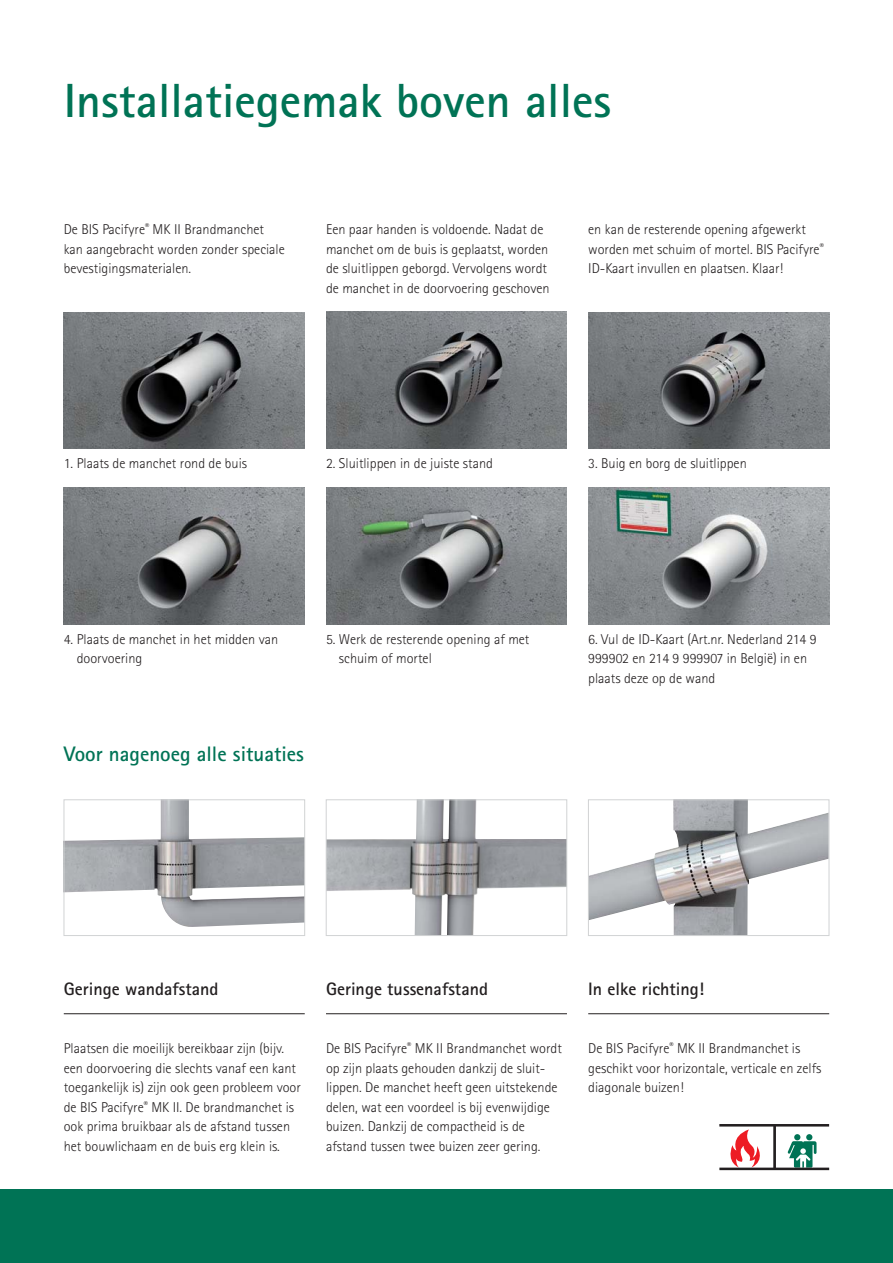
<style>
.page{position:relative;width:893px;height:1263px;background:#fff}
.page>*{position:absolute;margin:0;border:0;box-sizing:border-box;transform-origin:0 0}
.t1{font:700 48px "Rotis Sans Serif Std";color:#007355}
.t2{font:700 21px "Rotis Sans Serif Std";color:#007355}
.t3{font:700 18px "Rotis Sans Serif Std";color:#231f20}
.t4{font:300 14.25px/19.5px "Rotis Sans Serif Std";color:#231f20}
</style>
<div class="page">
<hr style="left:64px;top:1013px;width:241px;height:1px;background:#231f20">
<hr style="left:326px;top:1013px;width:241px;height:1px;background:#231f20">
<hr style="left:588px;top:1013px;width:241px;height:1px;background:#231f20">
<img style="left:588px;top:312px;width:241px;height:136px">
<img style="left:326px;top:312px;width:241px;height:137px">
<img style="left:64px;top:312px;width:241px;height:136px">
<img style="left:64px;top:488px;width:241px;height:136px">
<img style="left:326px;top:488px;width:241px;height:136px">
<img style="left:588px;top:488px;width:241px;height:136px">
<img style="left:66px;top:802px;width:237px;height:125px">
<div style="left:64px;top:800px;width:241px;height:136px;border:1px solid #d1d3d4"></div>
<img style="left:328px;top:802px;width:237px;height:132px">
<div style="left:326px;top:800px;width:241px;height:136px;border:1px solid #d1d3d4"></div>
<img style="left:590px;top:802px;width:237px;height:132px">
<div style="left:588px;top:800px;width:241px;height:136px;border:1px solid #d1d3d4"></div>
<svg style="left:719px;top:1124px;width:110px;height:46px"></svg>
<div style="left:0;top:1189px;width:893px;height:74px;background:#007355"></div>
<h1 class="t1" style="left:64px;top:83px;width:549px">Installatiegemak boven alles</h1>
<p class="t4" style="left:64px;top:221px;width:223px">De BIS Pacifyre<sup>®</sup> MK II Brandmanchet kan aangebracht worden zonder speciale bevestigingsmaterialen.</p>
<p class="t4" style="left:326px;top:221px;width:225px">Een paar handen is voldoende. Nadat de manchet om de buis is geplaatst, worden de sluitlippen geborgd. Vervolgens wordt de manchet in de doorvoering geschoven</p>
<p class="t4" style="left:588px;top:221px;width:237px">en kan de resterende opening afgewerkt worden met schuim of mortel. BIS Pacifyre<sup>®<br></sup>ID-Kaart invullen en plaatsen. Klaar!</p>
<p class="t4" style="left:64px;top:455px;width:185px">1. Plaats de manchet rond de buis</p>
<p class="t4" style="left:326px;top:455px;width:168px">2. Sluitlippen in de juiste stand</p>
<p class="t4" style="left:588px;top:455px;width:160px">3. Buig en borg de sluitlippen</p>
<p class="t4" style="left:77px;top:630px;width:203px;text-indent:-13px">4. Plaats de manchet in het midden van doorvoering</p>
<p class="t4" style="left:339px;top:630px;width:192px;text-indent:-13px">5. Werk de resterende opening af met schuim of mortel</p>
<p class="t4" style="left:588px;top:630px;width:230px">6. Vul de ID-Kaart (Art.nr. Nederland 214 9<br>999902 en 214 9 999907 in België) in en plaats deze op de wand</p>
<h2 class="t2" style="left:64px;top:746px;width:242px">Voor nagenoeg alle situaties</h2>
<p class="t3" style="left:64px;top:982px;width:156px">Geringe wandafstand</p>
<p class="t4" style="left:64px;top:1040px;width:239px">Plaatsen die moeilijk bereikbaar zijn (bijv. een doorvoering die slechts vanaf een kant toegankelijk is) zijn ook geen probleem voor de BIS Pacifyre<sup>®</sup> MK II. De brandmanchet is ook prima bruikbaar als de afstand tussen het bouwlichaam en de buis erg klein is.</p>
<p class="t3" style="left:326px;top:982px;width:163px">Geringe tussenafstand</p>
<p class="t4" style="left:326px;top:1040px;width:237px">De BIS Pacifyre<sup>®</sup> MK II Brandmanchet wordt op zijn plaats gehouden dankzij de sluit&shy;lippen. De manchet heeft geen uitstekende delen, wat een voordeel is bij evenwijdige buizen. Dankzij de compactheid is de afstand tussen twee buizen zeer gering.</p>
<p class="t3" style="left:588px;top:982px;width:117px">In elke richting!</p>
<p class="t4" style="left:588px;top:1040px;width:235px">De BIS Pacifyre<sup>®</sup> MK II Brandmanchet is geschikt voor horizontale, verticale en zelfs diagonale buizen!</p>
</div>
